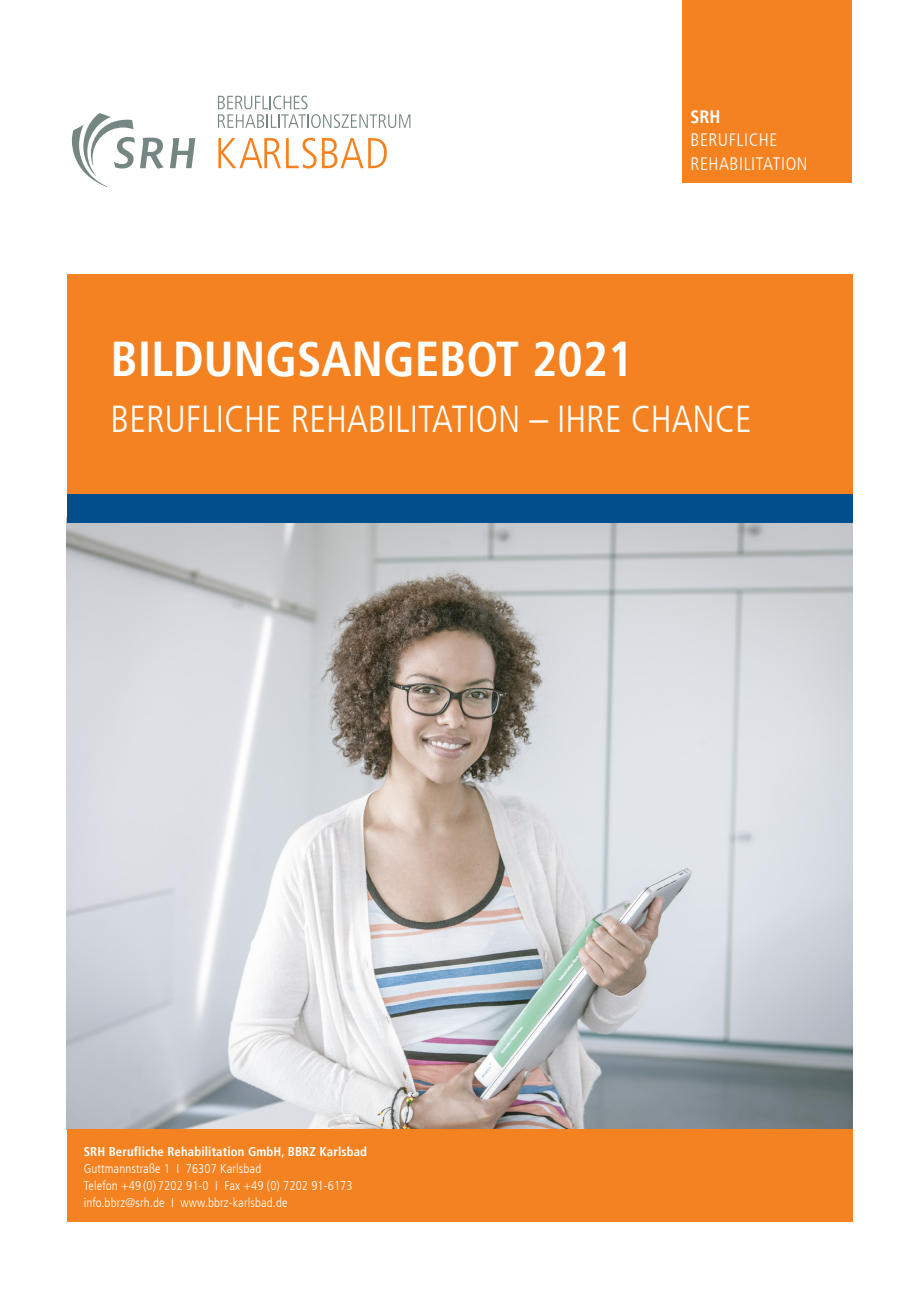
<style>
.page{position:relative;width:919px;height:1289px;background:#fff}
.page>*{position:absolute;margin:0;border:0;box-sizing:border-box;transform-origin:0 0}
.t1{font:700 condensed 48.9px "Frutiger LT";color:#fff}
._01_SRH_BR_PB_S_Cove{font:300 condensed 37.5px "Frutiger LT";color:#fff}
.t2{font:300 condensed 18px "Frutiger LT";letter-spacing:.03em;color:#fff}
.t3{font:700 condensed 18px "Frutiger LT";color:#fff}
._02_SRH_BR_Poster_A3{font:300 condensed 12.75px "Frutiger LT";letter-spacing:.01em;color:#fff}
._02_SRH_BR_Poster_A3-2{font:700 condensed 12.75px "Frutiger LT";letter-spacing:.01em;color:#fff}
</style>
<div class="page">
<img style="left:67px;top:523px;width:785px;height:606px">
<div style="left:67px;top:1129px;width:785px;height:93px;background:#f58220"></div>
<div style="left:67px;top:493px;width:785px;height:30px;background:#004f8d"></div>
<svg style="left:170px;top:138px;width:25px;height:30px"></svg>
<svg style="left:72px;top:113px;width:92px;height:74px"></svg>
<svg style="left:218px;top:138px;width:98px;height:30px"></svg>
<svg style="left:322px;top:138px;width:65px;height:30px"></svg>
<svg style="left:218px;top:96px;width:192px;height:32px"></svg>
<div style="left:67px;top:274px;width:785px;height:219px;background:#f58220"></div>
<div style="left:682px;top:0;width:170px;height:183px;background:#f58220"></div>
<p class="t3" style="left:690px;top:106px;width:32px">SRH</p>
<p class="t2" style="left:690px;top:130px;width:88px">BERUFLICHE</p>
<p class="t2" style="left:690px;top:153px;width:119px">REHABILITATION</p>
<p class="t1" style="left:111px;top:330px;width:524px">BILDUNGSANGEBOT 2021</p>
<p class="_01_SRH_BR_PB_S_Cove" style="left:111px;top:398px;width:642px">BERUFLICHE REHABILITATION – IHRE CHANCE</p>
<p class="_02_SRH_BR_Poster_A3-2" style="left:84px;top:1143px;width:285px">SRH Berufliche Rehabilitation GmbH, BBRZ Karlsbad</p>
<p class="_02_SRH_BR_Poster_A3" style="left:84px;top:1161px;width:179px">Guttmannstraße 1 I 76307 Karlsbad</p>
<p class="_02_SRH_BR_Poster_A3" style="left:84px;top:1178px;width:270px">Telefon +49 (0) 7202 91-0 I Fax +49 (0) 7202 91-6173</p>
<p class="_02_SRH_BR_Poster_A3" style="left:84px;top:1195px;width:205px">info.bbrz@srh.de I www.bbrz-karlsbad.de</p>
</div>
